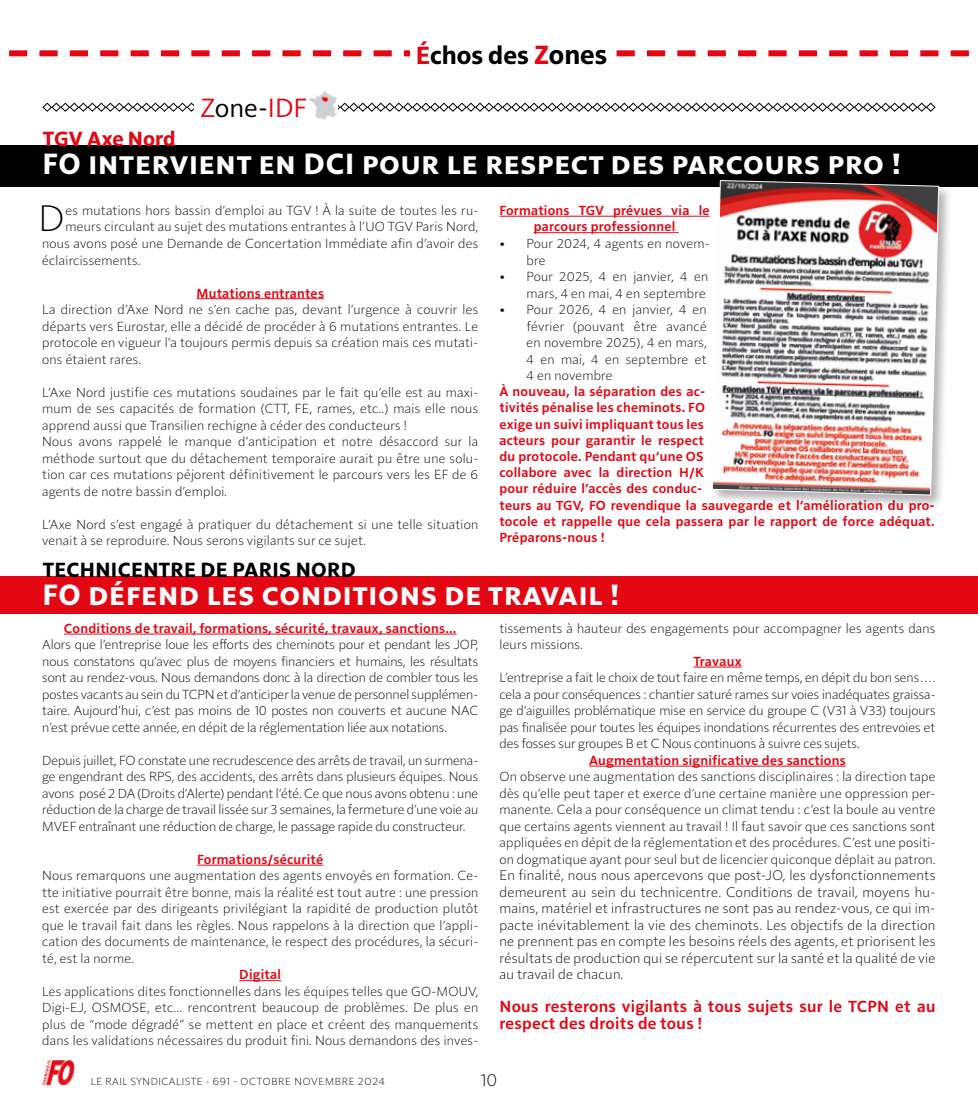
<style>
.page{position:relative;width:978px;height:1106px;background:#fff}
.page>*{position:absolute;margin:0;border:0;box-sizing:border-box;transform-origin:0 0}
.t1{font:300 37.8px "Solitaire MVB Pro";color:#000}
.t2{font:700 30px "Solitaire MVB Pro";letter-spacing:.03em;color:#fff}
.t3{font:27px "Solitaire MVB Pro";color:#e30613}
.t4{font:700 25.5px "Solitaire MVB Pro";color:#000}
.t5{font:700 21px "Solitaire MVB Pro";letter-spacing:.02em;color:#000}
.t6{font:700 21px "Solitaire MVB Pro";letter-spacing:.005em;color:#e30613}
.t7{font:300 18px "Solitaire MVB Pro";color:#000}
.t8{font:600 16.5px/16.5px "Solitaire MVB Pro";letter-spacing:.02em;color:#e30613}
.t9{font:300 14.25px/16.5px "Solitaire MVB Pro";letter-spacing:.02em;color:#000;text-align:justify}
.t10{font:300 13.5px/16.5px "Solitaire MVB Pro";letter-spacing:.02em;color:#000;text-align:justify}
.t11{font:600 13.5px/16.2px "Solitaire MVB Pro";letter-spacing:.02em;color:#e30613;text-align:center}
.t12{font:300 10.5px "Solitaire MVB Pro";letter-spacing:.05em;color:#000}
.s1{color:#e30613}
.s2{font-size:27px;color:#e30613}
.s3{font-size:27px}
.s4{color:#000}
</style>
<div class="page">
<img style="left:42px;top:1059px;width:32px;height:26px">
<svg style="left:9px;top:50px;width:960px;height:6px"></svg>
<div style="left:410px;top:43px;width:202px;height:23px;background:#fff"></div>
<hr style="left:196px;top:298px;width:128px;height:1px;background:#e30613">
<hr style="left:499px;top:216px;width:211px;height:1px;background:#e30613">
<hr style="left:534px;top:232px;width:145px;height:1px;background:#e30613">
<hr style="left:64px;top:633px;width:393px;height:1px;background:#e30613">
<hr style="left:197px;top:864px;width:126px;height:1px;background:#e30613">
<hr style="left:239px;top:980px;width:42px;height:1px;background:#e30613">
<hr style="left:693px;top:666px;width:49px;height:1px;background:#e30613">
<hr style="left:589px;top:765px;width:257px;height:1px;background:#e30613">
<svg style="left:42px;top:102px;width:894px;height:10px"></svg>
<div style="left:195px;top:96px;width:117px;height:23px;background:#fff"></div>
<img style="left:309px;top:91px;width:28px;height:29px">
<div style="left:0;top:145px;width:978px;height:42px;background:#000"></div>
<hr style="left:977px;top:650px;width:1px;height:37px;background:#000">
<div style="left:0;top:576px;width:978px;height:37px;background:#e30613"></div>
<div style="left:710px;top:178px;width:243px;height:331px;background:#000;opacity:.3"></div>
<svg style="left:712px;top:180px;width:227px;height:315px"></svg>
<h3 class="t4" style="left:416px;top:38px;width:193px"><span class="s1">É</span>chos des <span class="s2">Z</span><span class="s3">ones</span></h3>
<h3 class="t3" style="left:200px;top:89px;width:108px">Z<span class="s4">one-</span>IDF</h3>
<h2 class="t2" style="left:43px;top:143px;width:860px">FO intervient en DCI pour le respect des parcours pro !</h2>
<h3 class="t6" style="left:43px;top:125px;width:134px">TGV Axe Nord</h3>
<h1 class="t1" style="left:39px;top:192px;width:28px">D</h1>
<p class="t10" style="left:65px;top:201px;width:414px">es mutations hors bassin d’emploi au TGV ! À la suite de toutes les ru-</p>
<p class="t10" style="left:65px;top:218px;width:414px">meurs circulant au sujet des mutations entrantes à l’UO TGV Paris Nord,</p>
<p class="t10" style="left:42px;top:234px;width:437px">nous avons posé une Demande de Concertation Immédiate afin d’avoir des</p>
<p class="t10" style="left:42px;top:251px;width:100px">éclaircissements.</p>
<p class="t11" style="left:196px;top:284px;width:129px">Mutations entrantes</p>
<p class="t10" style="left:42px;top:300px;width:437px">La direction d’Axe Nord ne s’en cache pas, devant l’urgence à couvrir les départs vers Eurostar, elle a décidé de procéder à 6 mutations entrantes. Le protocole en vigueur l’a toujours permis depuis sa création mais ces mutati&shy;ons étaient rares.</p>
<p class="t10" style="left:42px;top:383px;width:438px;text-align:left">L’Axe Nord justifie ces mutations soudaines par le fait qu’elle est au maxi&shy;mum de ses capacités de formation (CTT, FE, rames, etc..) mais elle nous apprend aussi que Transilien rechigne à céder des conducteurs !<br>Nous avons rappelé le manque d’anticipation et notre désaccord sur la méthode surtout que du détachement temporaire aurait pu être une solu&shy;tion car ces mutations péjorent définitivement le parcours vers les EF de 6 agents de notre bassin d’emploi.</p>
<p class="t10" style="left:42px;top:515px;width:437px">L’Axe Nord s’est engagé à pratiquer du détachement si une telle situation venait à se reproduire. Nous serons vigilants sur ce sujet.</p>
<h3 class="t5" style="left:43px;top:555px;width:315px">TECHNICENTRE DE PARIS NORD</h3>
<p class="t11" style="left:499px;top:201px;width:212px">Formations TGV prévues via le parcours professionnel</p>
<p class="t10" style="left:526px;top:234px;width:185px;text-indent:-27px">• Pour 2024, 4 agents en novem&shy;bre</p>
<p class="t10" style="left:499px;top:267px;width:210px;text-align:right">• Pour 2025, 4 en janvier, 4 en mars, 4 en mai, 4 en septembre</p>
<p class="t10" style="left:526px;top:300px;width:182px;text-indent:-27px">• Pour 2026, 4 en janvier, 4 en février (pouvant être avancé en novembre 2025), 4 en mars, 4 en mai, 4 en septembre et 4 en novembre</p>
<p class="t11" style="left:499px;top:383px;width:437px;text-align:left">À nouveau, la séparation des ac-<br>tivités pénalise les cheminots. FO<br>exige un suivi impliquant tous les<br>acteurs pour garantir le respect<br>du protocole. Pendant qu‘une OS<br>collabore avec la direction H/K<br>pour réduire l’accès des conduc-<br>teurs au TGV, FO revendique la sauvegarde et l‘amélioration du pro&shy;tocole et rappelle que cela passera par le rapport de force adéquat.<br>Préparons-nous !</p>
<h2 class="t2" style="left:43px;top:573px;width:578px">FO défend les conditions de travail !</h2>
<p class="t11" style="left:64px;top:619px;width:394px">Conditions de travail, formations, sécurité, travaux, sanctions...</p>
<p class="t10" style="left:42px;top:635px;width:438px">Alors que l’entreprise loue les efforts des cheminots pour et pendant les JOP, nous constatons qu’avec plus de moyens financiers et humains, les résultats sont au rendez-vous. Nous demandons donc à la direction de combler tous les postes vacants au sein du TCPN et d’anticiper la venue de personnel supplémen&shy;taire. Aujourd’hui, c’est pas moins de 10 postes non couverts et aucune NAC n’est prévue cette année, en dépit de la réglementation liée aux notations.</p>
<p class="t10" style="left:42px;top:751px;width:437px">Depuis juillet, FO constate une recrudescence des arrêts de travail, un surmena&shy;ge engendrant des RPS, des accidents, des arrêts dans plusieurs équipes. Nous avons posé 2 DA (Droits d’Alerte) pendant l‘été. Ce que nous avons obtenu : une réduction de la charge de travail lissée sur 3 semaines, la fermeture d’une voie au MVEF entraînant une réduction de charge, le passage rapide du constructeur.</p>
<p class="t11" style="left:197px;top:850px;width:128px">Formations/sécurité</p>
<p class="t10" style="left:42px;top:866px;width:438px">Nous remarquons une augmentation des agents envoyés en formation. Ce&shy;tte initiative pourrait être bonne, mais la réalité est tout autre : une pression est exercée par des dirigeants privilégiant la rapidité de production plutôt que le travail fait dans les règles. Nous rappelons à la direction que l’appli&shy;cation des documents de maintenance, le respect des procédures, la sécuri&shy;té, est la norme.</p>
<p class="t11" style="left:239px;top:965px;width:43px">Digital</p>
<p class="t10" style="left:42px;top:982px;width:438px">Les applications dites fonctionnelles dans les équipes telles que GO-MOUV, Digi-EJ, OSMOSE, etc... rencontrent beaucoup de problèmes. De plus en plus de “mode dégradé” se mettent en place et créent des manquements dans les validations nécessaires du produit fini. Nous demandons des inves-</p>
<p class="t10" style="left:499px;top:619px;width:437px">tissements à hauteur des engagements pour accompagner les agents dans leurs missions.</p>
<p class="t11" style="left:693px;top:652px;width:50px">Travaux</p>
<p class="t10" style="left:499px;top:668px;width:438px">L’entreprise a fait le choix de tout faire en même temps, en dépit du bon sens…. cela a pour conséquences : chantier saturé rames sur voies inadéquates graissa&shy;ge d’aiguilles problématique mise en service du groupe C (V31 à V33) toujours pas finalisée pour toutes les équipes inondations récurrentes des entrevoies et des fosses sur groupes B et C Nous continuons à suivre ces sujets.</p>
<p class="t11" style="left:589px;top:751px;width:258px">Augmentation significative des sanctions</p>
<p class="t10" style="left:499px;top:767px;width:438px">On observe une augmentation des sanctions disciplinaires : la direction tape dès qu’elle peut taper et exerce d’une certaine manière une oppression per&shy;manente. Cela a pour conséquence un climat tendu : c’est la boule au ventre que certains agents viennent au travail ! Il faut savoir que ces sanctions sont appliquées en dépit de la réglementation et des procédures. C’est une positi&shy;on dogmatique ayant pour seul but de licencier quiconque déplait au patron.</p>
<p class="t9" style="left:499px;top:866px;width:438px">En finalité, nous nous apercevons que post-JO, les dysfonctionnements demeurent au sein du technicentre. Conditions de travail, moyens hu&shy;mains, matériel et infrastructures ne sont pas au rendez-vous, ce qui im&shy;pacte inévitablement la vie des cheminots. Les objectifs de la direction ne prennent pas en compte les besoins réels des agents, et priorisent les résultats de production qui se répercutent sur la santé et la qualité de vie au travail de chacun.</p>
<p class="t8" style="left:499px;top:997px;width:438px">Nous resterons vigilants à tous sujets sur le TCPN et au respect des droits de tous !</p>
<p class="t12" style="left:91px;top:1073px;width:295px">LE RAIL SYNDICALISTE - 691 - OCTOBRE NOVEMBRE 2024</p>
<h3 class="t7" style="left:481px;top:1067px;width:18px">10</h3>
</div>
